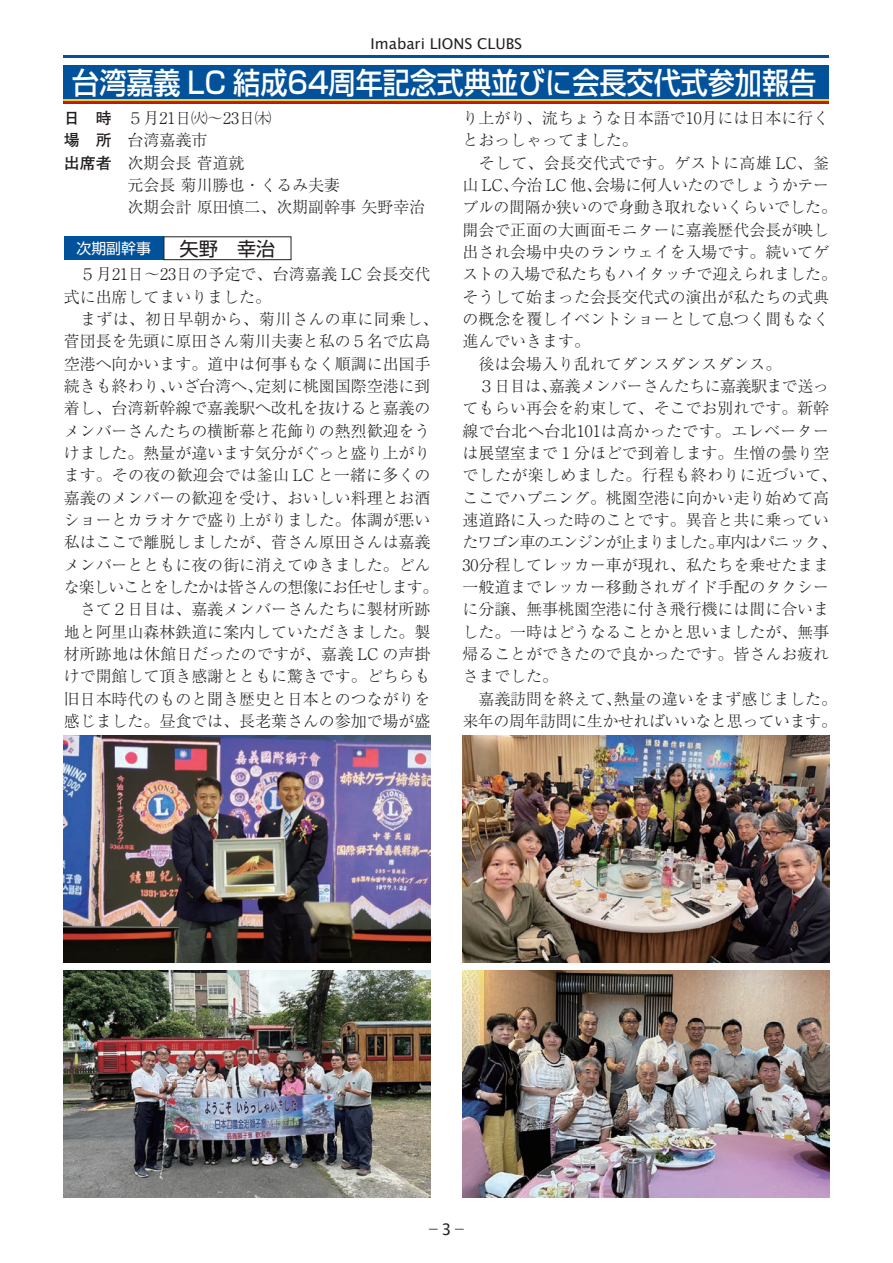
<style>
.page{position:relative;width:893px;height:1263px;background:#fff}
.page>*{position:absolute;margin:0;border:0;box-sizing:border-box;transform-origin:0 0}
.t1{font:500 29.7px "Shin Go Pro";color:#fff;scale:.91 1}
.t2{font:19.2px "Shin Go Pro";color:#231f20}
.t3{font:300 15.9px/22.4px "Ryumin Pr 6 N";color:#231f20}
.t4{font:14.85px "Lucida Grande";color:#231f20}
.t5{font:14.85px "Shin Go Pro";color:#fff}
.s1{font-family:"Futo Go B101 Pro";font-weight:700}
.s2{font-family:"Lucida Grande";font-weight:400}
</style>
<div class="page">
<hr style="left:64px;top:55px;width:765px;height:2px;background:#01529a">
<img style="left:64px;top:970px;width:367px;height:227px">
<img style="left:462px;top:970px;width:367px;height:227px">
<img style="left:64px;top:735px;width:367px;height:228px">
<img style="left:462px;top:735px;width:367px;height:228px">
<div style="left:64px;top:237px;width:100px;height:23px;background:#01529a"></div>
<div style="left:164px;top:237px;width:127px;height:23px;border:1px solid #231f20"></div>
<div style="left:64px;top:65px;width:765px;height:34px;background:#01529a"></div>
<hr style="left:64px;top:99px;width:765px;height:3px;background:#fece08">
<hr style="left:64px;top:102px;width:765px;height:2px;background:#b41d15">
<p class="t4" style="left:371px;top:36px;width:153px">Imabari LIONS CLUBS</p>
<h1 class="t1" style="left:72px;top:58px;width:819px">台湾嘉義 LC 結成64周年記念式典並びに会長交代式参加報告</h1>
<p class="t3" style="left:462px;top:106px;width:376px">り上がり、流ちょうな日本語で10月には日本に行くとおっしゃってました。<br>　そして、会長交代式です。ゲストに高雄 LC、釜山 LC、今治 LC 他、会場に何人いたのでしょうかテーブルの間隔か狭いので身動き取れないくらいでした。開会で正面の大画面モニターに嘉義歴代会長が映し出され会場中央のランウェイを入場です。続いてゲストの入場で私たちもハイタッチで迎えられました。そうして始まった会長交代式の演出が私たちの式典の概念を覆しイベントショーとして息つく間もなく進んでいきます。<br>　後は会場入り乱れてダンスダンスダンス。<br>　３日目は、嘉義メンバーさんたちに嘉義駅まで送ってもらい再会を約束して、そこでお別れです。新幹線で台北へ台北101は高かったです。エレベーターは展望室まで１分ほどで到着します。生憎の曇り空でしたが楽しめました。行程も終わりに近づいて、ここでハプニング。桃園空港に向かい走り始めて高速道路に入った時のことです。異音と共に乗っていたワゴン車のエンジンが止まりました。車内はパニック、<br>30分程してレッカー車が現れ、私たちを乗せたまま一般道までレッカー移動されガイド手配のタクシーに分譲、無事桃園空港に付き飛行機には間に合いました。一時はどうなることかと思いましたが、無事帰ることができたので良かったです。皆さんお疲れさまでした。<br>　嘉義訪問を終えて、熱量の違いをまず感じました。来年の周年訪問に生かせればいいなと思っています。</p>
<p class="t3" style="left:64px;top:106px;width:209px"><span class="s1">日　時</span>　５月21日㈫～23日㈭</p>
<p class="t3" style="left:64px;top:128px;width:145px"><span class="s1">場　所</span>　台湾嘉義市</p>
<p class="t3" style="left:64px;top:151px;width:182px"><span class="s1">出席者</span> 次期会長 菅道就</p>
<p class="t3" style="left:128px;top:173px;width:214px">元会長 菊川勝也・くるみ夫妻</p>
<p class="t3" style="left:128px;top:195px;width:299px">次期会計 原田慎二、次期副幹事 矢野幸治</p>
<p class="t5" style="left:77px;top:236px;width:76px">次期副幹事</p>
<p class="t2" style="left:180px;top:232px;width:97px">矢野　幸治</p>
<p class="t3" style="left:64px;top:262px;width:376px">　５月21日～23日の予定で、台湾嘉義 LC 会長交代式に出席してまいりました。<br>　まずは、初日早朝から、菊川さんの車に同乗し、菅団長を先頭に原田さん菊川夫妻と私の５名で広島空港へ向かいます。道中は何事もなく順調に出国手続きも終わり、いざ台湾へ、定刻に桃園国際空港に到着し、台湾新幹線で嘉義駅へ改札を抜けると嘉義のメンバーさんたちの横断幕と花飾りの熱烈歓迎をうけました。熱量が違います気分がぐっと盛り上がります。その夜の歓迎会では釜山 LC と一緒に多くの嘉義のメンバーの歓迎を受け、おいしい料理とお酒ショーとカラオケで盛り上がりました。体調が悪い私はここで離脱しましたが、菅さん原田さんは嘉義メンバーとともに夜の街に消えてゆきました。どんな楽しいことをしたかは皆さんの想像にお任せします。　さて２日目は、嘉義メンバーさんたちに製材所跡地と阿里山森林鉄道に案内していただきました。製材所跡地は休館日だったのですが、嘉義 LC の声掛けで開館して頂き感謝とともに驚きです。どちらも旧日本時代のものと聞き歴史と日本とのつながりを感じました。昼食では、長老葉さんの参加で場が盛</p>
<p class="t3" style="left:425px;top:1216px;width:43px">−<span class="s2">3</span>−</p>
</div>
